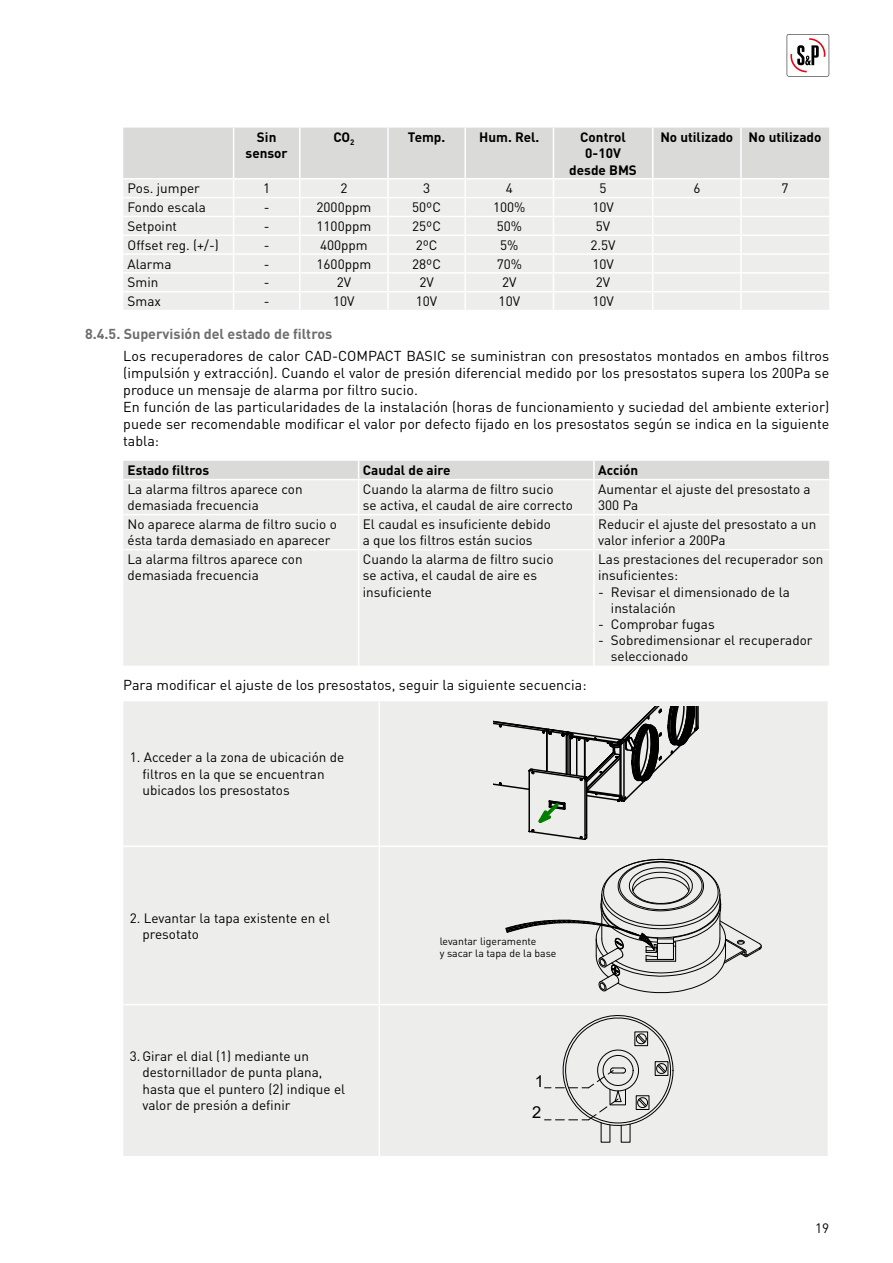
<style>
.page{position:relative;width:893px;height:1263px;background:#fff}
.page>*{position:absolute;margin:0;border:0;box-sizing:border-box;transform-origin:0 0}
.t1{font:16.95px "Arial";color:#000}
.t2{font:16.5px/31.5px "Arial";color:#000}
.texte_-_dins_subtíto{font:14.25px/17.1px "DIN Pro";color:#000;text-align:justify}
.t3{font:700 14.25px "DIN Pro";color:#6e6e6e}
.taula_texte{font:13.5px/16.2px "DIN Pro";color:#000}
.textes_cos_7{font:13.5px/16.2px "DIN Pro";color:#000}
.taula_capcelera{font:700 13.5px/16.2px "DIN Pro";color:#000;text-align:center}
.t4{font:13.5px "Arial";color:#000}
.t5{font:12px "Arial";color:#000}
.textes_cos_7-2{font:10.5px "DIN Pro";color:#000}
</style>
<div class="page">
<svg style="left:787px;top:34px;width:42px;height:43px"></svg>
<svg style="left:123px;top:128px;width:706px;height:182px"></svg>
<div style="left:123px;top:480px;width:706px;height:186px;background:#ededec"></div>
<div style="left:123px;top:461px;width:706px;height:18px;background:#dadad9"></div>
<hr style="left:358px;top:480px;width:1px;height:34px;background:#fff">
<hr style="left:593px;top:480px;width:2px;height:34px;background:#fff">
<hr style="left:123px;top:514px;width:236px;height:1px;background:#fff">
<hr style="left:359px;top:514px;width:235px;height:1px;background:#fff">
<hr style="left:358px;top:515px;width:1px;height:34px;background:#fff">
<hr style="left:594px;top:514px;width:235px;height:1px;background:#fff">
<hr style="left:593px;top:515px;width:2px;height:34px;background:#fff">
<hr style="left:123px;top:549px;width:236px;height:1px;background:#fff">
<hr style="left:359px;top:549px;width:235px;height:1px;background:#fff">
<hr style="left:358px;top:550px;width:1px;height:116px;background:#fff">
<hr style="left:594px;top:549px;width:235px;height:1px;background:#fff">
<hr style="left:593px;top:550px;width:2px;height:116px;background:#fff">
<div style="left:123px;top:701px;width:705px;height:455px;background:#ededec"></div>
<hr style="left:379px;top:701px;width:1px;height:144px;background:#fff">
<hr style="left:123px;top:845px;width:256px;height:2px;background:#fff">
<hr style="left:379px;top:845px;width:450px;height:2px;background:#fff">
<hr style="left:379px;top:847px;width:1px;height:157px;background:#fff">
<hr style="left:123px;top:1004px;width:256px;height:1px;background:#fff">
<hr style="left:379px;top:1004px;width:450px;height:1px;background:#fff">
<hr style="left:379px;top:1005px;width:1px;height:151px;background:#fff">
<svg style="left:494px;top:707px;width:220px;height:136px"></svg>
<svg style="left:501px;top:853px;width:267px;height:145px"></svg>
<svg style="left:377px;top:1071px;width:7px;height:9px"></svg>
<svg style="left:400px;top:1068px;width:8px;height:12px"></svg>
<svg style="left:544px;top:1011px;width:129px;height:131px"></svg>
<p class="taula_capcelera" style="left:246px;top:129px;width:44px">Sin sensor</p>
<p class="taula_capcelera" style="left:333px;top:129px;width:22px">CO<sub>2</sub></p>
<p class="taula_capcelera" style="left:408px;top:129px;width:39px">Temp.</p>
<p class="taula_capcelera" style="left:479px;top:129px;width:62px">Hum. Rel.</p>
<p class="taula_capcelera" style="left:580px;top:129px;width:47px">Control</p>
<p class="taula_capcelera" style="left:585px;top:145px;width:37px">0-10V</p>
<p class="taula_capcelera" style="left:569px;top:161px;width:69px">desde BMS</p>
<p class="taula_capcelera" style="left:660px;top:129px;width:74px">No utilizado</p>
<p class="taula_capcelera" style="left:749px;top:129px;width:74px">No utilizado</p>
<p class="taula_texte" style="left:128px;top:180px;width:74px">Pos. jumper</p>
<p class="taula_texte" style="left:263px;top:180px;width:9px">1</p>
<p class="taula_texte" style="left:340px;top:180px;width:9px">2</p>
<p class="taula_texte" style="left:423px;top:180px;width:9px">3</p>
<p class="taula_texte" style="left:506px;top:180px;width:9px">4</p>
<p class="taula_texte" style="left:600px;top:180px;width:9px">5</p>
<p class="taula_texte" style="left:693px;top:180px;width:9px">6</p>
<p class="taula_texte" style="left:781px;top:180px;width:9px">7</p>
<p class="taula_texte" style="left:128px;top:199px;width:80px">Fondo escala</p>
<p class="taula_texte" style="left:264px;top:199px;width:7px">-</p>
<p class="taula_texte" style="left:316px;top:199px;width:56px">2000ppm</p>
<p class="taula_texte" style="left:412px;top:199px;width:30px">50ºC</p>
<p class="taula_texte" style="left:493px;top:199px;width:34px">100%</p>
<p class="taula_texte" style="left:592px;top:199px;width:23px">10V</p>
<p class="taula_texte" style="left:128px;top:217px;width:51px">Setpoint</p>
<p class="taula_texte" style="left:264px;top:217px;width:7px">-</p>
<p class="taula_texte" style="left:316px;top:217px;width:56px">1100ppm</p>
<p class="taula_texte" style="left:412px;top:217px;width:30px">25ºC</p>
<p class="taula_texte" style="left:497px;top:217px;width:27px">50%</p>
<p class="taula_texte" style="left:596px;top:217px;width:16px">5V</p>
<p class="taula_texte" style="left:128px;top:236px;width:93px">Offset reg. (+/-)</p>
<p class="taula_texte" style="left:264px;top:236px;width:7px">-</p>
<p class="taula_texte" style="left:320px;top:236px;width:49px">400ppm</p>
<p class="taula_texte" style="left:416px;top:236px;width:23px">2ºC</p>
<p class="taula_texte" style="left:500px;top:236px;width:20px">5%</p>
<p class="taula_texte" style="left:590px;top:236px;width:27px">2.5V</p>
<p class="taula_texte" style="left:128px;top:255px;width:46px">Alarma</p>
<p class="taula_texte" style="left:264px;top:255px;width:7px">-</p>
<p class="taula_texte" style="left:316px;top:255px;width:56px">1600ppm</p>
<p class="taula_texte" style="left:412px;top:255px;width:30px">28ºC</p>
<p class="taula_texte" style="left:497px;top:255px;width:27px">70%</p>
<p class="taula_texte" style="left:592px;top:255px;width:23px">10V</p>
<p class="taula_texte" style="left:128px;top:274px;width:32px">Smin</p>
<p class="taula_texte" style="left:264px;top:274px;width:7px">-</p>
<p class="taula_texte" style="left:337px;top:274px;width:16px">2V</p>
<p class="taula_texte" style="left:419px;top:274px;width:16px">2V</p>
<p class="taula_texte" style="left:502px;top:274px;width:16px">2V</p>
<p class="taula_texte" style="left:596px;top:274px;width:16px">2V</p>
<p class="taula_texte" style="left:128px;top:293px;width:35px">Smax</p>
<p class="taula_texte" style="left:264px;top:293px;width:7px">-</p>
<p class="taula_texte" style="left:333px;top:293px;width:23px">10V</p>
<p class="taula_texte" style="left:416px;top:293px;width:23px">10V</p>
<p class="taula_texte" style="left:499px;top:293px;width:23px">10V</p>
<p class="taula_texte" style="left:592px;top:293px;width:23px">10V</p>
<p class="t3" style="left:85px;top:325px;width:249px">8.4.5. Supervisión del estado de filtros</p>
<p class="texte_-_dins_subtíto" style="left:123px;top:346px;width:707px">Los recuperadores de calor CAD-COMPACT BASIC se suministran con presostatos montados en ambos filtros (impulsión y extracción). Cuando el valor de presión diferencial medido por los presostatos supera los 200Pa se produce un mensaje de alarma por filtro sucio.</p>
<p class="texte_-_dins_subtíto" style="left:123px;top:398px;width:707px">En función de las particularidades de la instalación (horas de funcionamiento y suciedad del ambiente exterior) puede ser recomendable modificar el valor por defecto fijado en los presostatos según se indica en la siguiente tabla:</p>
<p class="taula_capcelera" style="left:128px;top:462px;width:83px">Estado filtros</p>
<p class="taula_capcelera" style="left:363px;top:462px;width:89px">Caudal de aire</p>
<p class="taula_capcelera" style="left:598px;top:462px;width:42px">Acción</p>
<p class="taula_texte" style="left:128px;top:481px;width:177px">La alarma filtros aparece con demasiada frecuencia</p>
<p class="taula_texte" style="left:363px;top:481px;width:212px">Cuando la alarma de filtro sucio<br>se activa, el caudal de aire correcto</p>
<p class="taula_texte" style="left:598px;top:481px;width:214px">Aumentar el ajuste del presostato a<br>300 Pa</p>
<p class="taula_texte" style="left:128px;top:516px;width:211px">No aparece alarma de filtro sucio o ésta tarda demasiado en aparecer</p>
<p class="taula_texte" style="left:363px;top:516px;width:190px">El caudal es insuficiente debido a que los filtros están sucios</p>
<p class="taula_texte" style="left:598px;top:516px;width:220px">Reducir el ajuste del presostato a un valor inferior a 200Pa</p>
<p class="taula_texte" style="left:128px;top:551px;width:177px">La alarma filtros aparece con demasiada frecuencia</p>
<p class="taula_texte" style="left:363px;top:551px;width:192px">Cuando la alarma de filtro sucio se activa, el caudal de aire es insuficiente</p>
<p class="taula_texte" style="left:598px;top:551px;width:227px">Las prestaciones del recuperador son insuficientes:</p>
<p class="taula_texte" style="left:611px;top:583px;width:180px;text-indent:-13px">- Revisar el dimensionado de la instalación</p>
<p class="taula_texte" style="left:598px;top:615px;width:118px">- Comprobar fugas</p>
<p class="taula_texte" style="left:611px;top:632px;width:203px;text-indent:-13px">- Sobredimensionar el recuperador seleccionado</p>
<p class="texte_-_dins_subtíto" style="left:123px;top:675px;width:465px">Para modificar el ajuste de los presostatos, seguir la siguiente secuencia:</p>
<p class="textes_cos_7" style="left:142px;top:749px;width:203px;text-indent:-13px">1. Acceder a la zona de ubicación de filtros en la que se encuentran ubicados los presostatos</p>
<p class="t1" style="left:203px;top:900px;width:29px">110</p>
<p class="textes_cos_7" style="left:142px;top:909px;width:189px;text-indent:-13px">2. Levantar la tapa existente en el presotato</p>
<p class="textes_cos_7-2" style="left:440px;top:934px;width:98px">levantar ligeramente</p>
<p class="textes_cos_7-2" style="left:440px;top:946px;width:118px">y sacar la tapa de la base</p>
<p class="t2" style="left:346px;top:932px;width:190px">y sacar la tapa de la base</p>
<p class="t4" style="left:256px;top:1043px;width:53px">10 … 50</p>
<p class="textes_cos_7" style="left:142px;top:1048px;width:204px;text-indent:-13px">3.Girar el dial (1) mediante un destornillador de punta plana, hasta que el puntero (2) indique el valor de presión a definir</p>
<p class="t2" style="left:77px;top:1075px;width:142px">Intensidad de corte</p>
<p class="t5" style="left:255px;top:1082px;width:52px">A 250Vac</p>
<p class="t4" style="left:273px;top:1099px;width:18px">5A</p>
<p class="t2" style="left:532px;top:1065px;width:13px">1<br>2</p>
<p class="textes_cos_7" style="left:815px;top:1220px;width:16px">19</p>
</div>
